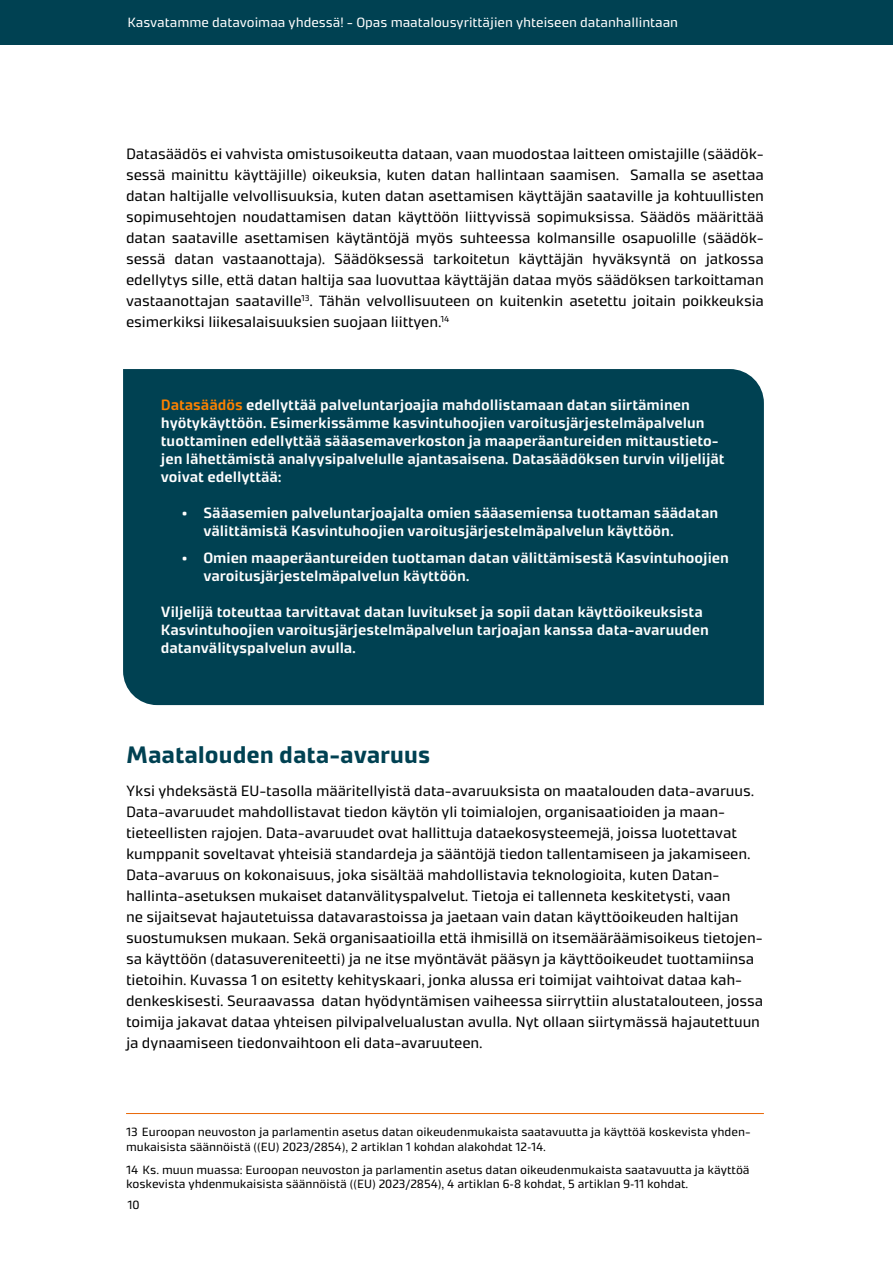
<style>
.page{position:relative;width:893px;height:1263px;background:#fff}
.page>*{position:absolute;margin:0;border:0;box-sizing:border-box;transform-origin:0 0}
.Otsikko_2{font:700 24px "Accura";color:#004152}
.Otsikko_2-2{font:15px/21px "Accura";letter-spacing:-.005em;color:#000}
.t1{font:600 15px/18px "Accura";color:#fff}
.Leipis{font:15px/21px "Accura";letter-spacing:-.005em;color:#000;text-align:justify}
.t2{font:13.5px "Accura";color:#fff}
.Alaviite{font:12px/14.4px "Accura";color:#000}
.s1{color:#ff8200}
</style>
<div class="page">
<div style="left:0;top:0;width:893px;height:45px;background:#004152"></div>
<div style="left:123px;top:369px;width:641px;height:336px;background:#004152"></div>
<hr style="left:126px;top:1113px;width:638px;height:1px;background:#e96706">
<p class="t2" style="left:127px;top:14px;width:552px">Kasvatamme datavoimaa yhdessä! - Opas maatalousyrittäjien yhteiseen datanhallintaan</p>
<p class="Leipis" style="left:126px;top:143px;width:639px">Datasäädös ei vahvista omistusoikeutta dataan, vaan muodostaa laitteen omistajille (säädök&shy;sessä mainittu käyttäjille) oikeuksia, kuten datan hallintaan saamisen. Samalla se asettaa datan haltijalle velvollisuuksia, kuten datan asettamisen käyttäjän saataville ja kohtuullisten sopimusehtojen noudattamisen datan käyttöön liittyvissä sopimuksissa. Säädös määrittää datan saataville asettamisen käytäntöjä myös suhteessa kolmansille osapuolille (säädök&shy;sessä datan vastaanottaja). Säädöksessä tarkoitetun käyttäjän hyväksyntä on jatkossa edellytys sille, että datan haltija saa luovuttaa käyttäjän dataa myös säädöksen tarkoittaman vastaanottajan saataville<sup>13</sup>. Tähän velvollisuuteen on kuitenkin asetettu joitain poikkeuksia</p>
<p class="Leipis" style="left:126px;top:311px;width:325px">esimerkiksi liikesalaisuuksien suojaan liittyen.<sup>14</sup></p>
<p class="t1" style="left:161px;top:396px;width:565px"><span class="s1">Datasäädös</span> edellyttää palveluntarjoajia mahdollistamaan datan siirtäminen hyötykäyttöön. Esimerkissämme kasvintuhoojien varoitusjärjestelmäpalvelun tuottaminen edellyttää sääasemaverkoston ja maaperäantureiden mittaustieto&shy;jen lähettämistä analyysipalvelulle ajantasaisena. Datasäädöksen turvin viljelijät voivat edellyttää:</p>
<p class="t1" style="left:203px;top:504px;width:516px;text-indent:-21px">• Sääasemien palveluntarjoajalta omien sääasemiensa tuottaman säädatan välittämistä Kasvintuhoojien varoitusjärjestelmäpalvelun käyttöön.</p>
<p class="t1" style="left:203px;top:549px;width:527px;text-indent:-21px">• Omien maaperäantureiden tuottaman datan välittämisestä Kasvintuhoojien varoitusjärjestelmäpalvelun käyttöön.</p>
<p class="t1" style="left:161px;top:603px;width:549px">Viljelijä toteuttaa tarvittavat datan luvitukset ja sopii datan käyttöoikeuksista<br>Kasvintuhoojien varoitusjärjestelmäpalvelun tarjoajan kanssa data-avaruuden datanvälityspalvelun avulla.</p>
<p class="Otsikko_2" style="left:126px;top:740px;width:306px">Maatalouden data-avaruus</p>
<p class="Otsikko_2-2" style="left:126px;top:780px;width:639px">Yksi yhdeksästä EU-tasolla määritellyistä data-avaruuksista on maatalouden data-avaruus.<br>Data-avaruudet mahdollistavat tiedon käytön yli toimialojen, organisaatioiden ja maan&shy;tieteellisten rajojen. Data-avaruudet ovat hallittuja dataekosysteemejä, joissa luotettavat kumppanit soveltavat yhteisiä standardeja ja sääntöjä tiedon tallentamiseen ja jakamiseen.<br>Data-avaruus on kokonaisuus, joka sisältää mahdollistavia teknologioita, kuten Datan&shy;hallinta-asetuksen mukaiset datanvälityspalvelut. Tietoja ei tallenneta keskitetysti, vaan<br>ne sijaitsevat hajautetuissa datavarastoissa ja jaetaan vain datan käyttöoikeuden haltijan suostumuksen mukaan. Sekä organisaatioilla että ihmisillä on itsemääräämisoikeus tietojen&shy;sa käyttöön (datasuvereniteetti) ja ne itse myöntävät pääsyn ja käyttöoikeudet tuottamiinsa tietoihin. Kuvassa 1 on esitetty kehityskaari, jonka alussa eri toimijat vaihtoivat dataa kah&shy;denkeskisesti. Seuraavassa datan hyödyntämisen vaiheessa siirryttiin alustatalouteen, jossa toimija jakavat dataa yhteisen pilvipalvelualustan avulla. Nyt ollaan siirtymässä hajautettuun ja dynaamiseen tiedonvaihtoon eli data-avaruuteen.</p>
<p class="Alaviite" style="left:126px;top:1125px;width:626px">13 Euroopan neuvoston ja parlamentin asetus datan oikeudenmukaista saatavuutta ja käyttöä koskevista yhden&shy;mukaisista säännöistä ((EU) 2023/2854), 2 artiklan 1 kohdan alakohdat 12–14.</p>
<p class="Alaviite" style="left:126px;top:1162px;width:625px">14 Ks. muun muassa: Euroopan neuvoston ja parlamentin asetus datan oikeudenmukaista saatavuutta ja käyttöä koskevista yhdenmukaisista säännöistä ((EU) 2023/2854), 4 artiklan 6–8 kohdat, 5 artiklan 9–11 kohdat.</p>
<p class="Alaviite" style="left:128px;top:1197px;width:14px">10</p>
</div>
